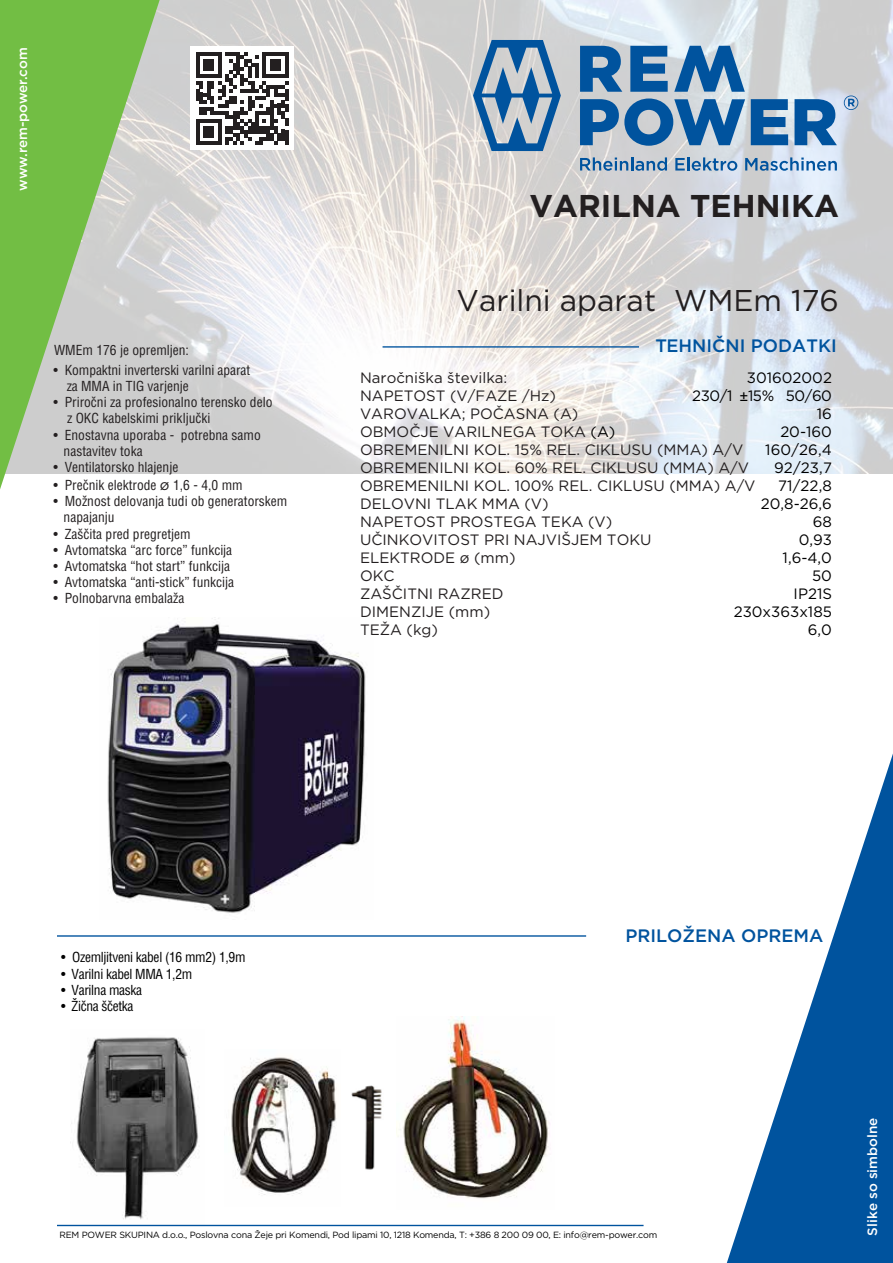
<style>
.page{position:relative;width:893px;height:1263px;background:#fff}
.page>*{position:absolute;margin:0;border:0;box-sizing:border-box;transform-origin:0 0}
.t1{font:700 31.5px "Gotham OT";color:#231f20}
.t2{font:30px "Gotham OT";color:#231f20}
.t3{font:500 18px "Gotham OT";color:#00539e}
.t4{font:15px/18px "Gotham OT";color:#231f20}
.t5{font:15px/18px "Gotham OT";color:#000;text-align:right}
.t6{font:italic 15px "Arial Narrow";color:#000}
.t7{font:condensed 13.5px/16.2px "Helvetica CE";color:#231f20}
.t8{font:condensed 13.5px "Helvetica CE";letter-spacing:-.025em;color:#000}
.t9{font:500 13.5px "Gotham OT";color:#fff}
.t10{font:9px "Gotham OT";letter-spacing:-.025em;color:#000}
.s1{font-family:"Gotham OT";font-stretch:normal;font-size:15px}
.s2{color:#000}
</style>
<div class="page">
<img style="left:160px;top:0;width:733px;height:473px">
<svg style="left:727px;top:753px;width:166px;height:510px"></svg>
<hr style="left:383px;top:346px;width:256px;height:2px;background:#00539e">
<hr style="left:57px;top:935px;width:529px;height:2px;background:#00539e">
<svg style="left:751px;top:99px;width:37px;height:46px;background:#3071ac"></svg>
<svg style="left:794px;top:99px;width:43px;height:46px;background:#3d7bb4"></svg>
<svg style="left:580px;top:99px;width:165px;height:47px;background:#5a8bb7"></svg>
<svg style="left:580px;top:157px;width:87px;height:14px"></svg>
<svg style="left:675px;top:157px;width:62px;height:14px"></svg>
<svg style="left:745px;top:157px;width:92px;height:14px"></svg>
<svg style="left:473px;top:40px;width:88px;height:111px;background:#7c9ebc"></svg>
<svg style="left:674px;top:46px;width:71px;height:46px;background:#5e90bc"></svg>
<svg style="left:630px;top:46px;width:38px;height:46px;background:#3271ab"></svg>
<svg style="left:580px;top:46px;width:42px;height:46px;background:#3774ab"></svg>
<svg style="left:844px;top:95px;width:14px;height:15px"></svg>
<div style="left:190px;top:47px;width:104px;height:103px;background:#fff"></div>
<svg style="left:196px;top:52px;width:92px;height:93px"></svg>
<hr style="left:285px;top:130px;width:3px;height:15px;background:#231f20">
<img style="left:396px;top:1017px;width:154px;height:182px">
<img style="left:231px;top:1057px;width:106px;height:138px">
<img style="left:351px;top:1085px;width:31px;height:85px">
<svg style="left:0;top:0;width:160px;height:489px;background:#a2c88a"></svg>
<img style="left:70px;top:1037px;width:135px;height:188px">
<hr style="left:57px;top:1225px;width:587px;height:1px;background:#00539e">
<img style="left:107px;top:617px;width:259px;height:296px">
<p class="t9" style="left:15px;top:191px;width:145px;rotate:-90deg">www.rem-power.com</p>
<h1 class="t1" style="left:530px;top:187px;width:311px">VARILNA TEHNIKA</h1>
<h2 class="t2" style="left:457px;top:284px;width:384px">Varilni aparat WMEm 176</h2>
<p class="t7" style="left:54px;top:342px;width:136px">WMEm 176 je opremljen:</p>
<h3 class="t3" style="left:655px;top:335px;width:183px">TEHNIČNI PODATKI</h3>
<p class="t7" style="left:67px;top:362px;width:185px;text-indent:-13px">• Kompaktni inverterski varilni aparat za MMA in TIG varjenje</p>
<p class="t7" style="left:67px;top:394px;width:207px;text-indent:-14px">• Priročni za profesionalno terensko delo z OKC kabelskimi priključki</p>
<p class="t7" style="left:64px;top:426px;width:199px;text-indent:-10px">• Enostavna uporaba - potrebna samo nastavitev toka</p>
<p class="t7" style="left:54px;top:459px;width:126px">• Ventilatorsko hlajenje</p>
<p class="t7" style="left:54px;top:477px;width:191px">• Prečnik elektrode <span class="s1">ø</span> 1,6 - 4,0 mm</p>
<p class="t7" style="left:64px;top:493px;width:225px;text-indent:-10px">• Možnost delovanja tudi ob generatorskem napajanju</p>
<p class="t7" style="left:53px;top:525px;width:139px">• Zaščita pred pregretjem</p>
<p class="t7" style="left:53px;top:542px;width:180px">• Avtomatska “arc force” funkcija</p>
<p class="t7" style="left:53px;top:558px;width:178px">• Avtomatska “hot start” funkcija</p>
<p class="t7" style="left:53px;top:574px;width:182px">• Avtomatska “anti-stick” funkcija</p>
<p class="t7" style="left:53px;top:590px;width:132px">• Polnobarvna embalaža</p>
<p class="t4" style="left:360px;top:369px;width:397px">Naročniška številka:<br>NAPETOST (V/FAZE /Hz)<br>VAROVALKA; POČASNA (A)<br>OBMOČJE VARILNEGA TOKA <span class="s2">(A)<br></span>OBREMENILNI KOL. 15% REL. CIKLUSU (MMA) A/V<br>OBREMENILNI KOL. 60% REL. CIKLUSU (MMA) A/V<br>OBREMENILNI KOL. 100% REL. CIKLUSU (MMA) A/V<br>DELOVNI TLAK MMA (V)<br>NAPETOST PROSTEGA TEKA (V)<br>UČINKOVITOST PRI NAJVIŠJEM TOKU<br>ELEKTRODE ø (mm)<br>OKC<br>ZAŠČITNI RAZRED<br>DIMENZIJE (mm)<br>TEŽA (kg)</p>
<p class="t5" style="left:692px;top:369px;width:141px">301602002<br>230/1 15% 50/60<br>16<br>20-160<br>160/26,4<br>92/23,7<br>71/22,8<br>20,8-26,6<br>68<br>0,93<br>1,6-4,0<br>50<br>IP21S<br>230x363x185<br>6,0</p>
<p class="t6" style="left:740px;top:385px;width:10px">±</p>
<p class="t8" style="left:61px;top:949px;width:186px">• Ozemljitveni kabel (16 mm2) 1,9m</p>
<p class="t8" style="left:61px;top:965px;width:133px">• Varilni kabel MMA 1,2m</p>
<p class="t8" style="left:61px;top:981px;width:83px">• Varilna maska</p>
<p class="t8" style="left:61px;top:997px;width:74px">• Žična ščetka</p>
<h3 class="t3" style="left:625px;top:925px;width:199px">PRILOŽENA OPREMA</h3>
<p class="t10" style="left:60px;top:1230px;width:599px">REM POWER SKUPINA d.o.o., Poslovna cona Žeje pri Komendi, Pod lipami 10, 1218 Komenda, T: +386 8 200 09 00, E: info@rem-power.com</p>
<p class="t9" style="left:865px;top:1235px;width:119px;rotate:-90deg">Slike so simbolne</p>
</div>
